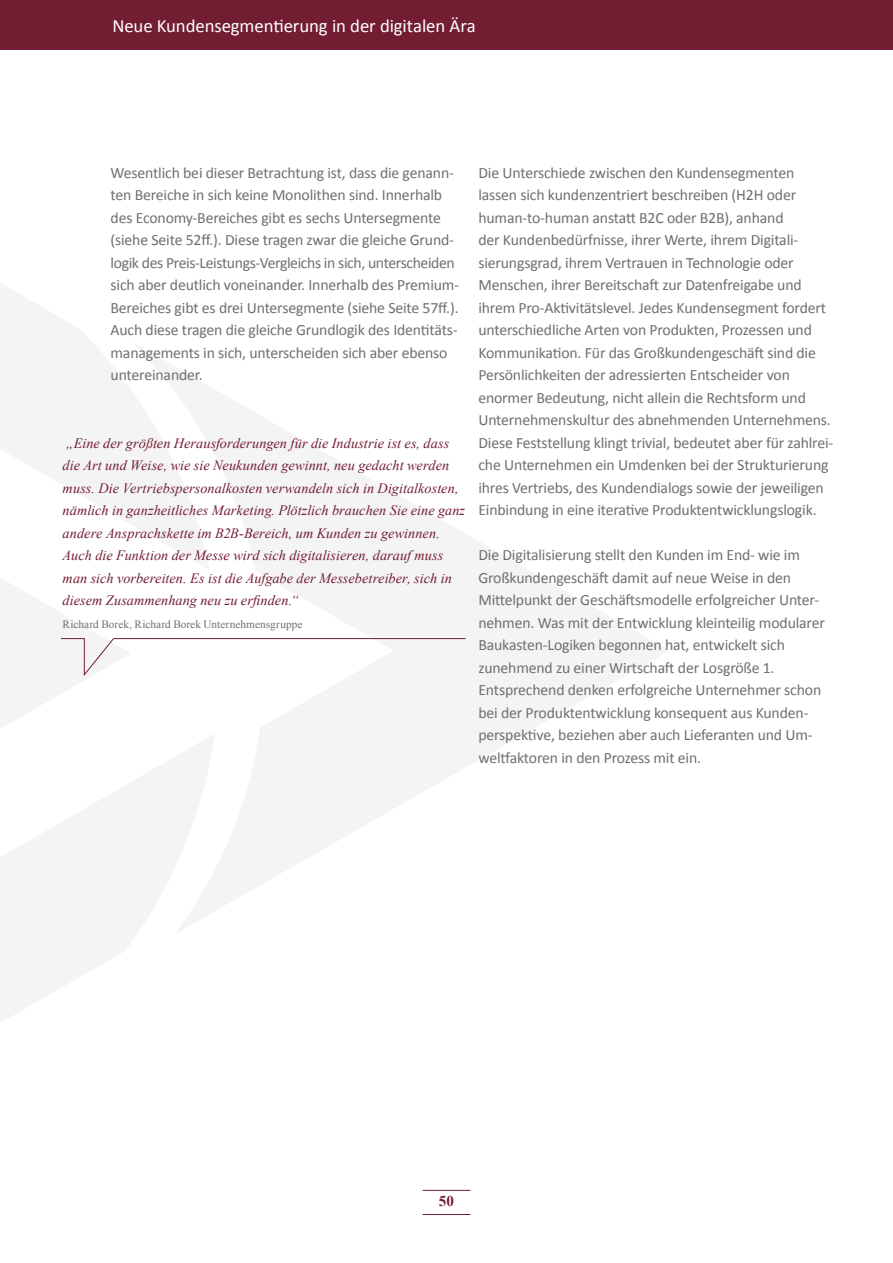
<style>
.page{position:relative;width:893px;height:1263px;background:#fff}
.page>*{position:absolute;margin:0;border:0;box-sizing:border-box;transform-origin:0 0}
.t1{font:18.75px "Calibri";letter-spacing:-.005em;color:#fff}
.t2{font:15.75px/22.5px "Calibri";letter-spacing:-.01em;color:#706f6f}
.t3{font:700 15px "Times New Roman";color:#731d32}
.t4{font:italic 14.25px/22.5px "Times New Roman";letter-spacing:.005em;color:#731d32}
.t5{font:11.25px "Times New Roman";letter-spacing:.005em;color:#706f6f}
</style>
<div class="page">
<svg style="left:210px;top:387px;width:458px;height:523px"></svg>
<svg style="left:0;top:733px;width:215px;height:289px;fill:#f4f4f4"></svg>
<svg style="left:0;top:283px;width:210px;height:286px;fill:#f4f4f4"></svg>
<svg style="left:0;top:570px;width:466px;height:163px"></svg>
<div style="left:0;top:0;width:893px;height:50px;background:#731d32"></div>
<hr style="left:423px;top:1190px;width:47px;height:1px;background:#731d32">
<hr style="left:423px;top:1214px;width:47px;height:1px;background:#731d32">
<p class="t1" style="left:112px;top:14px;width:365px">Neue Kundensegmentierung in der digitalen Ära</p>
<p class="t2" style="left:111px;top:161px;width:350px">Wesentlich bei dieser Betrachtung ist, dass die genann&shy;ten Bereiche in sich keine Monolithen sind. Innerhalb des Economy-Bereiches gibt es sechs Untersegmente (siehe Seite 52ff.). Diese tragen zwar die gleiche Grund&shy;logik des Preis-Leistungs-Vergleichs in sich, unterscheiden sich aber deutlich voneinander. Innerhalb des Premium-Bereiches gibt es drei Untersegmente (siehe Seite 57ff.).<br>Auch diese tragen die gleiche Grundlogik des Identitäts&shy;managements in sich, unterscheiden sich aber ebenso untereinander.</p>
<p class="t2" style="left:478px;top:161px;width:356px">Die Unterschiede zwischen den Kundensegmenten lassen sich kundenzentriert beschreiben (H2H oder human-to-human anstatt B2C oder B2B), anhand<br>der Kundenbedürfnisse, ihrer Werte, ihrem Digitali&shy;sierungsgrad, ihrem Vertrauen in Technologie oder Menschen, ihrer Bereitschaft zur Datenfreigabe und ihrem Pro-Aktivitätslevel. Jedes Kundensegment fordert unterschiedliche Arten von Produkten, Prozessen und Kommunikation. Für das Großkundengeschäft sind die Persönlichkeiten der adressierten Entscheider von enormer Bedeutung, nicht allein die Rechtsform und Unternehmenskultur des abnehmenden Unternehmens.<br>Diese Feststellung klingt trivial, bedeutet aber für zahlrei&shy;che Unternehmen ein Umdenken bei der Strukturierung ihres Vertriebs, des Kundendialogs sowie der jeweiligen Einbindung in eine iterative Produktentwicklungslogik.</p>
<p class="t2" style="left:478px;top:544px;width:348px">Die Digitalisierung stellt den Kunden im End- wie im Großkundengeschäft damit auf neue Weise in den Mittelpunkt der Geschäftsmodelle erfolgreicher Unter&shy;nehmen. Was mit der Entwicklung kleinteilig modularer Baukasten-Logiken begonnen hat, entwickelt sich zunehmend zu einer Wirtschaft der Losgröße 1.<br>Entsprechend denken erfolgreiche Unternehmer schon bei der Produktentwicklung konsequent aus Kunden&shy;perspektive, beziehen aber auch Lieferanten und Um&shy;weltfaktoren in den Prozess mit ein.</p>
<p class="t4" style="left:63px;top:431px;width:404px">„Eine der größten Herausforderungen für die Industrie ist es, dass die Art und Weise, wie sie Neukunden gewinnt, neu gedacht werden muss. Die Vertriebspersonalkosten verwandeln sich in Digitalkosten, nämlich in ganzheitliches Marketing. Plötzlich brauchen Sie eine ganz andere Ansprachskette im B2B-Bereich, um Kunden zu gewinnen.<br>Auch die Funktion der Messe wird sich digitalisieren, darauf muss man sich vorbereiten. Es ist die Aufgabe der Messebetreiber, sich in diesem Zusammenhang neu zu erfinden.“</p>
<p class="t5" style="left:63px;top:616px;width:241px">Richard Borek, Richard Borek Unternehmensgruppe</p>
<p class="t3" style="left:439px;top:1190px;width:17px">50</p>
</div>
